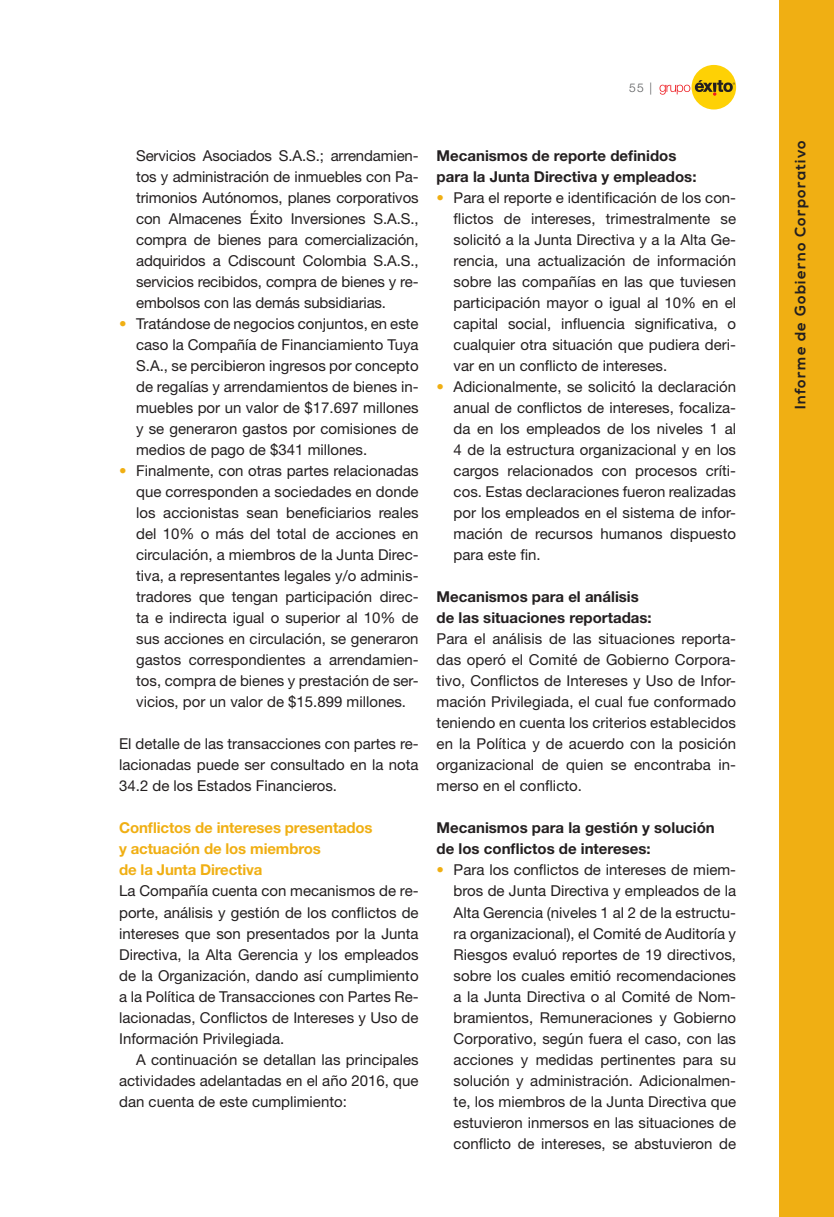
<style>
.page{position:relative;width:834px;height:1217px;background:#fff}
.page>*{position:absolute;margin:0;border:0;box-sizing:border-box;transform-origin:0 0}
.t1{font:15px/21px "Helvetica Neue LT Std";color:#231f20;text-align:justify}
.t2{font:700 15px/21px "Helvetica Neue LT Std";color:#231f20}
.t3{font:700 15px/21px "Helvetica Neue LT Std";letter-spacing:-.01em;color:#f0af13}
.t4{font:700 15px "Nexa";letter-spacing:.08em;color:#231f20}
.t5{font:300 12px "Helvetica Neue LT Std";color:#57585a}
.s1{color:#f0af13}
</style>
<div class="page">
<div style="left:691px;top:65px;width:45px;height:44px;background:#fed105;border-radius:50%"></div>
<svg style="left:659px;top:80px;width:75px;height:16px"></svg>
<div style="left:778px;top:0;width:55px;height:1216px;background:#f0af13"></div>
<p class="t5" style="left:629px;top:80px;width:24px">55 |</p>
<p class="t1" style="left:136px;top:145px;width:284px">Servicios Asociados S.A.S.; arrendamien&shy;tos y administración de inmuebles con Pa&shy;trimonios Autónomos, planes corporativos con Almacenes Éxito Inversiones S.A.S., compra de bienes para comercialización, adquiridos a Cdiscount Colombia S.A.S., servicios recibidos, compra de bienes y re&shy;embolsos con las demás subsidiarias.</p>
<p class="t1" style="left:136px;top:313px;width:284px;text-indent:-17px"><span class="s1">•</span> Tratándose de negocios conjuntos, en este caso la Compañía de Financiamiento Tuya S.A., se percibieron ingresos por concepto de regalías y arrendamientos de bienes in&shy;muebles por un valor de $17.697 millones y se generaron gastos por comisiones de medios de pago de $341 millones.</p>
<p class="t1" style="left:136px;top:460px;width:284px;text-indent:-17px"><span class="s1">•</span> Finalmente, con otras partes relacionadas que corresponden a sociedades en donde los accionistas sean beneficiarios reales del 10% o más del total de acciones en circulación, a miembros de la Junta Direc&shy;tiva, a representantes legales y/o adminis&shy;tradores que tengan participación direc&shy;ta e indirecta igual o superior al 10% de sus acciones en circulación, se generaron gastos correspondientes a arrendamien&shy;tos, compra de bienes y prestación de ser&shy;vicios, por un valor de $15.899 millones.</p>
<p class="t1" style="left:119px;top:733px;width:301px">El detalle de las transacciones con partes re&shy;lacionadas puede ser consultado en la nota 34.2 de los Estados Financieros.</p>
<p class="t3" style="left:119px;top:817px;width:255px">Conflictos de intereses presentados y actuación de los miembros<br>de la Junta Directiva</p>
<p class="t1" style="left:119px;top:880px;width:301px">La Compañía cuenta con mecanismos de re&shy;porte, análisis y gestión de los conflictos de intereses que son presentados por la Junta Directiva, la Alta Gerencia y los empleados de la Organización, dando así cumplimiento a la Política de Transacciones con Partes Re&shy;lacionadas, Conflictos de Intereses y Uso de Información Privilegiada.</p>
<p class="t1" style="left:119px;top:1048px;width:301px;text-indent:17px">A continuación se detallan las principales actividades adelantadas en el año 2016, que dan cuenta de este cumplimiento:</p>
<p class="t2" style="left:436px;top:145px;width:261px">Mecanismos de reporte definidos para la Junta Directiva y empleados:</p>
<p class="t1" style="left:453px;top:187px;width:284px;text-indent:-17px"><span class="s1">•</span> Para el reporte e identificación de los con&shy;flictos de intereses, trimestralmente se solicitó a la Junta Directiva y a la Alta Ge&shy;rencia, una actualización de información sobre las compañías en las que tuviesen participación mayor o igual al 10% en el capital social, influencia significativa, o cualquier otra situación que pudiera deri&shy;var en un conflicto de intereses.</p>
<p class="t1" style="left:453px;top:376px;width:284px;text-indent:-17px"><span class="s1">•</span> Adicionalmente, se solicitó la declaración anual de conflictos de intereses, focaliza&shy;da en los empleados de los niveles 1 al 4 de la estructura organizacional y en los cargos relacionados con procesos críti&shy;cos. Estas declaraciones fueron realizadas por los empleados en el sistema de infor&shy;mación de recursos humanos dispuesto para este fin.</p>
<p class="t2" style="left:436px;top:586px;width:216px">Mecanismos para el análisis de las situaciones reportadas:</p>
<p class="t1" style="left:436px;top:628px;width:301px">Para el análisis de las situaciones reporta&shy;das operó el Comité de Gobierno Corpora&shy;tivo, Conflictos de Intereses y Uso de Infor&shy;mación Privilegiada, el cual fue conformado teniendo en cuenta los criterios establecidos en la Política y de acuerdo con la posición organizacional de quien se encontraba in&shy;merso en el conflicto.</p>
<p class="t2" style="left:436px;top:817px;width:279px">Mecanismos para la gestión y solución de los conflictos de intereses:</p>
<p class="t1" style="left:453px;top:859px;width:284px;text-indent:-17px"><span class="s1">•</span> Para los conflictos de intereses de miem&shy;bros de Junta Directiva y empleados de la Alta Gerencia (niveles 1 al 2 de la estructu&shy;ra organizacional), el Comité de Auditoría y Riesgos evaluó reportes de 19 directivos, sobre los cuales emitió recomendaciones a la Junta Directiva o al Comité de Nom&shy;bramientos, Remuneraciones y Gobierno Corporativo, según fuera el caso, con las acciones y medidas pertinentes para su solución y administración. Adicionalmen&shy;te, los miembros de la Junta Directiva que estuvieron inmersos en las situaciones de conflicto de intereses, se abstuvieron de</p>
<p class="t4" style="left:791px;top:409px;width:271px;rotate:-90deg">Informe de Gobierno Corporativo</p>
</div>
